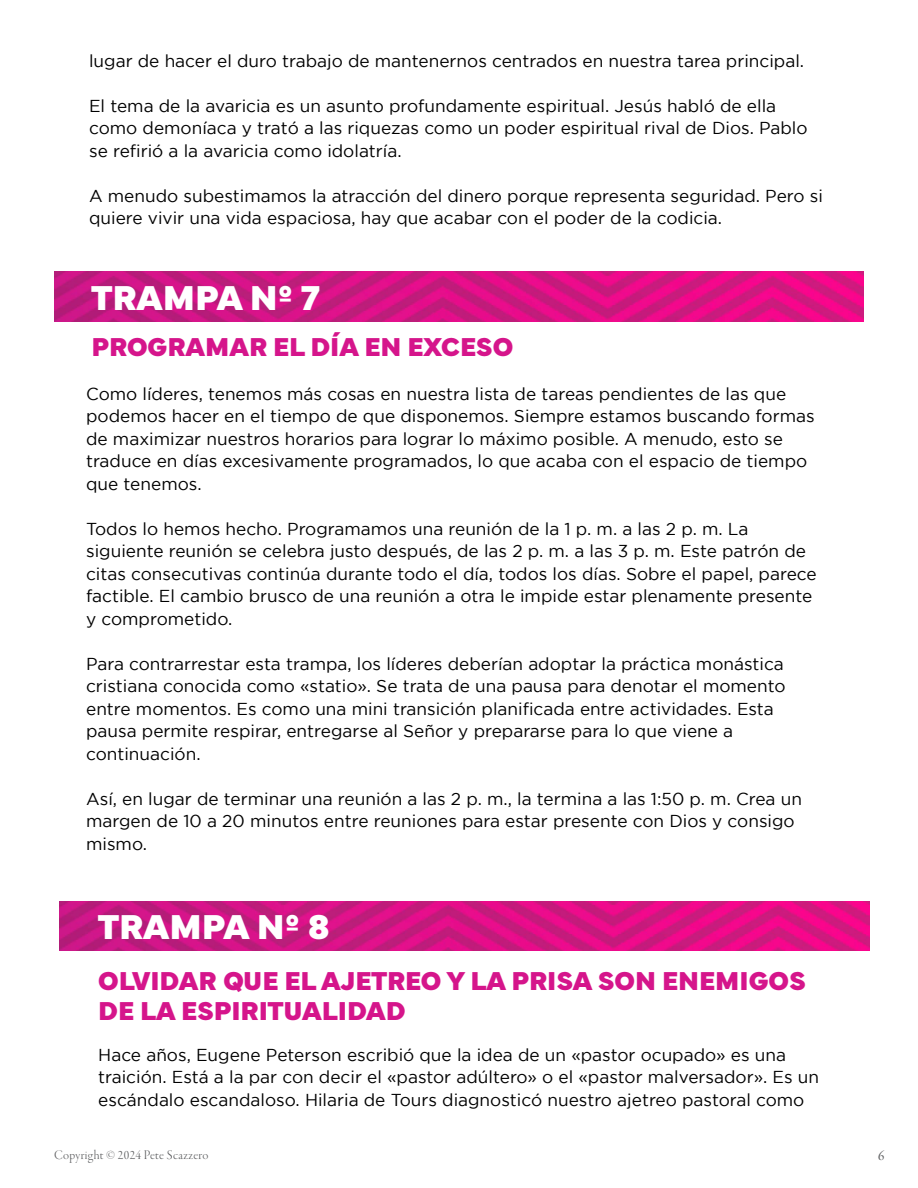
<style>
.page{position:relative;width:918px;height:1188px;background:#fff}
.page>*{position:absolute;margin:0;border:0;box-sizing:border-box;transform-origin:0 0}
.t1{font:900 36px "Mundial";color:#fff}
.t2{font:900 27px/30px "Mundial";color:#d5158b}
.t3{font:17.25px/22.5px "Gotham";color:#000}
.t4{font:15px "Garamond Premr Pro Disp";color:#58595b}
.t5{font:13.5px "Garamond Premr Pro Lt Disp";letter-spacing:.025em;color:#58595b}
</style>
<div class="page">
<img style="left:54px;top:272px;width:810px;height:49px">
<img style="left:59px;top:901px;width:810px;height:50px">
<p class="t3" style="left:89px;top:49px;width:717px">lugar de hacer el duro trabajo de mantenernos centrados en nuestra tarea principal.</p>
<p class="t3" style="left:89px;top:94px;width:720px">El tema de la avaricia es un asunto profundamente espiritual. Jesús habló de ella como demoníaca y trató a las riquezas como un poder espiritual rival de Dios. Pablo se refirió a la avaricia como idolatría.</p>
<p class="t3" style="left:89px;top:184px;width:735px">A menudo subestimamos la atracción del dinero porque representa seguridad. Pero si quiere vivir una vida espaciosa, hay que acabar con el poder de la codicia.</p>
<h1 class="t1" style="left:92px;top:269px;width:230px">TRAMPA Nº 7</h1>
<h2 class="t2" style="left:92px;top:329px;width:423px">PROGRAMAR EL DÍA EN EXCESO</h2>
<p class="t3" style="left:86px;top:382px;width:730px">Como líderes, tenemos más cosas en nuestra lista de tareas pendientes de las que podemos hacer en el tiempo de que disponemos. Siempre estamos buscando formas de maximizar nuestros horarios para lograr lo máximo posible. A menudo, esto se traduce en días excesivamente programados, lo que acaba con el espacio de tiempo que tenemos.</p>
<p class="t3" style="left:86px;top:517px;width:732px">Todos lo hemos hecho. Programamos una reunión de la 1 p. m. a las 2 p. m. La siguiente reunión se celebra justo después, de las 2 p. m. a las 3 p. m. Este patrón de citas consecutivas continúa durante todo el día, todos los días. Sobre el papel, parece factible. El cambio brusco de una reunión a otra le impide estar plenamente presente y comprometido.</p>
<p class="t3" style="left:86px;top:652px;width:701px">Para contrarrestar esta trampa, los líderes deberían adoptar la práctica monástica cristiana conocida como «statio». Se trata de una pausa para denotar el momento entre momentos. Es como una mini transición planificada entre actividades. Esta pausa permite respirar, entregarse al Señor y prepararse para lo que viene a continuación.</p>
<p class="t3" style="left:86px;top:787px;width:717px">Así, en lugar de terminar una reunión a las 2 p. m., la termina a las 1:50 p. m. Crea un margen de 10 a 20 minutos entre reuniones para estar presente con Dios y consigo mismo.</p>
<h1 class="t1" style="left:98px;top:899px;width:233px">TRAMPA Nº 8</h1>
<h2 class="t2" style="left:98px;top:963px;width:709px">OLVIDAR QUE EL AJETREO Y LA PRISA SON ENEMIGOS<br>DE LA ESPIRITUALIDAD</h2>
<p class="t3" style="left:98px;top:1043px;width:722px">Hace años, Eugene Peterson escribió que la idea de un «pastor ocupado» es una traición. Está a la par con decir el «pastor adúltero» o el «pastor malversador». Es un escándalo escandaloso. Hilaria de Tours diagnosticó nuestro ajetreo pastoral como</p>
<p class="t5" style="left:54px;top:1147px;width:156px">Copyright © 2024 Pete Scazzero</p>
<p class="t4" style="left:878px;top:1147px;width:8px">6</p>
</div>
